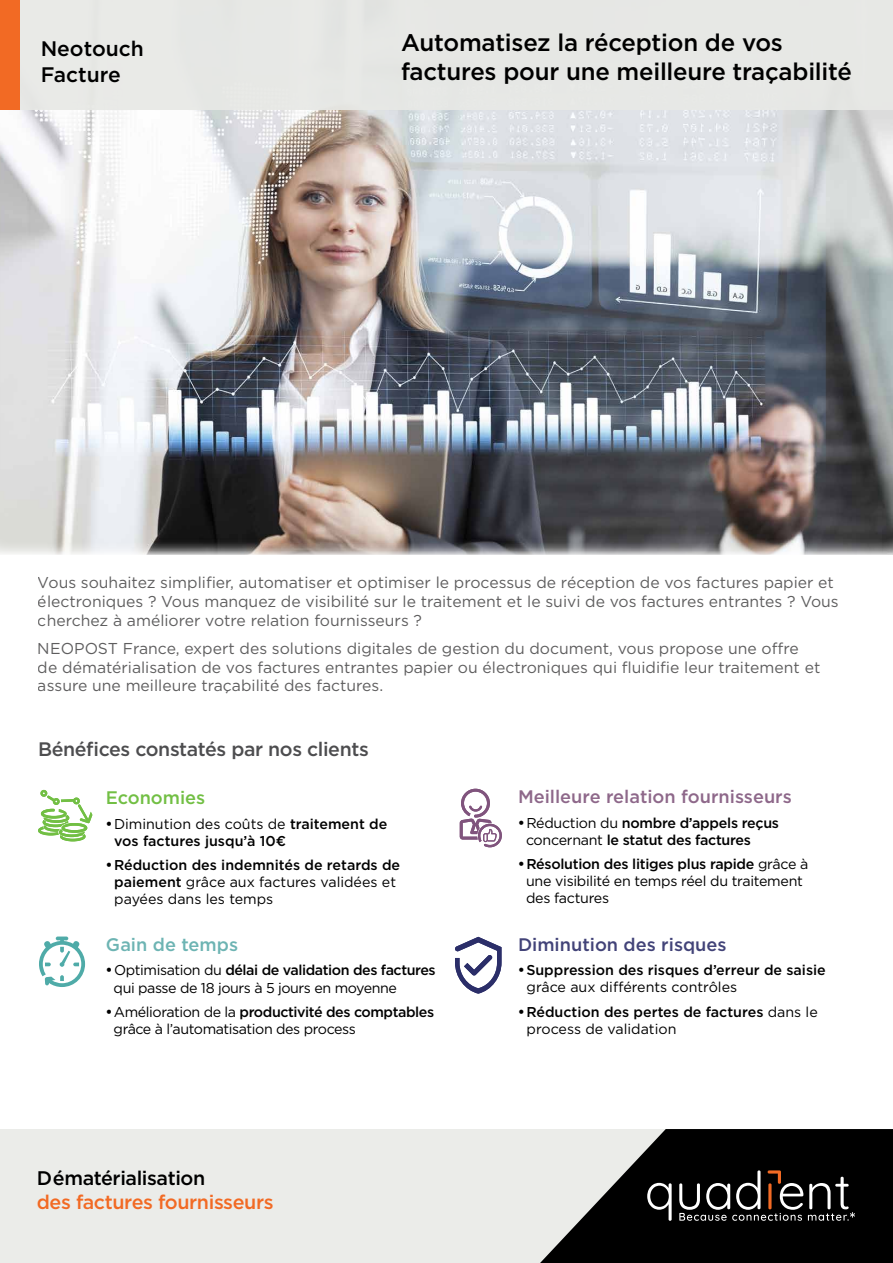
<style>
.page{position:relative;width:893px;height:1263px;background:#fff}
.page>*{position:absolute;margin:0;border:0;box-sizing:border-box;transform-origin:0 0}
.t1{font:500 24px/28.8px "Gotham";letter-spacing:-.01em;color:#000}
.t2{font:500 21px/25.2px "Gotham";color:#000}
.t3{font:500 19.65px "Gotham";letter-spacing:-.02em;color:#f26a24}
.t4{font:500 19.65px "Gotham";letter-spacing:-.02em;color:#000}
.t5{font:500 19.5px "Gotham";letter-spacing:-.02em;color:#4d4d4f}
.t6{font:500 18.15px "Gotham";color:#8e688a}
.t7{font:500 18.15px "Gotham";color:#424378}
.t8{font:500 18.15px "Gotham";color:#6db4b3}
.t9{font:500 18.15px "Gotham";color:#72bf44}
.t10{font:15.75px/18.9px "Gotham";color:#292829}
.t11{font:14.25px/17.1px "Gotham";letter-spacing:-.02em;color:#000}
.t12{font:500 14.25px/17.1px "Gotham";color:#000}
.t13{font:14.25px/17.1px "Gotham";color:#000}
.t14{font:500 14.25px/17.1px "Gotham";letter-spacing:-.02em;color:#000}
.s1{font-weight:400}
.s2{font-weight:500}
</style>
<div class="page">
<div style="left:0;top:1129px;width:845px;height:134px;background:#e8e9e6"></div>
<svg style="left:540px;top:1129px;width:353px;height:134px;fill:#000"></svg>
<img style="left:0;top:110px;width:893px;height:445px">
<div style="left:0;top:0;width:893px;height:110px;background:#e8e9e6"></div>
<svg style="left:39px;top:936px;width:46px;height:51px"></svg>
<svg style="left:38px;top:790px;width:54px;height:51px"></svg>
<svg style="left:455px;top:937px;width:46px;height:57px"></svg>
<svg style="left:460px;top:789px;width:42px;height:58px"></svg>
<div style="left:0;top:0;width:20px;height:110px;background:#f26a24"></div>
<svg style="left:647px;top:1183px;width:25px;height:38px"></svg>
<svg style="left:679px;top:1170px;width:176px;height:51px;background:#32302f"></svg>
<h2 class="t2" style="left:41px;top:36px;width:105px">Neotouch<br>Facture</h2>
<h1 class="t1" style="left:401px;top:28px;width:452px">Automatisez la réception de vos factures pour une meilleure traçabilité</h1>
<p class="t10" style="left:38px;top:573px;width:802px">Vous souhaitez simplifier, automatiser et optimiser le processus de réception de vos factures papier et électroniques ? Vous manquez de visibilité sur le traitement et le suivi de vos factures entrantes ? Vous cherchez à améliorer votre relation fournisseurs ?</p>
<p class="t10" style="left:38px;top:638px;width:784px">NEOPOST France, expert des solutions digitales de gestion du document, vous propose une offre de dématérialisation de vos factures entrantes papier ou électroniques qui fluidifie leur traitement et assure une meilleure traçabilité des factures.</p>
<p class="t5" style="left:38px;top:736px;width:332px">Bénéfices constatés par nos clients</p>
<p class="t9" style="left:106px;top:786px;width:101px">Economies</p>
<p class="t12" style="left:114px;top:815px;width:275px;text-indent:-9px">•<span class="s1">Diminution des coûts de</span> traitement de vos factures jusqu’à 10€</p>
<p class="t13" style="left:114px;top:856px;width:287px;text-indent:-9px">•<span class="s2">Réduction des indemnités de retards de paiement</span> grâce aux factures validées et payées dans les temps</p>
<p class="t8" style="left:106px;top:933px;width:134px">Gain de temps</p>
<p class="t11" style="left:114px;top:961px;width:324px;text-indent:-8px">• Optimisation du <span class="s2">délai de validation des factures </span>qui passe de 18 jours à 5 jours en moyenne</p>
<p class="t11" style="left:114px;top:1003px;width:322px;text-indent:-8px">•Amélioration de la <span class="s2">productivité des comptables </span>grâce à l’automatisation des process</p>
<p class="t4" style="left:37px;top:1165px;width:170px">Dématérialisation</p>
<p class="t3" style="left:37px;top:1189px;width:238px">des factures fournisseurs</p>
<p class="t6" style="left:518px;top:785px;width:275px">Meilleure relation fournisseurs</p>
<p class="t14" style="left:526px;top:814px;width:255px;text-indent:-8px">•<span class="s1">Réduction du</span> nombre d’appels reçus <span class="s1">concernant</span> le statut des factures</p>
<p class="t11" style="left:526px;top:855px;width:284px;text-indent:-8px">•<span class="s2">Résolution des litiges plus rapide</span> grâce à une visibilité en temps réel du traitement des factures</p>
<p class="t7" style="left:518px;top:933px;width:210px">Diminution des risques</p>
<p class="t12" style="left:527px;top:961px;width:301px;text-indent:-9px">•Suppression des risques d’erreur de saisie <span class="s1">grâce aux différents contrôles</span></p>
<p class="t12" style="left:527px;top:1003px;width:293px;text-indent:-9px">•Réduction des pertes de factures <span class="s1">dans le process de validation</span></p>
</div>
